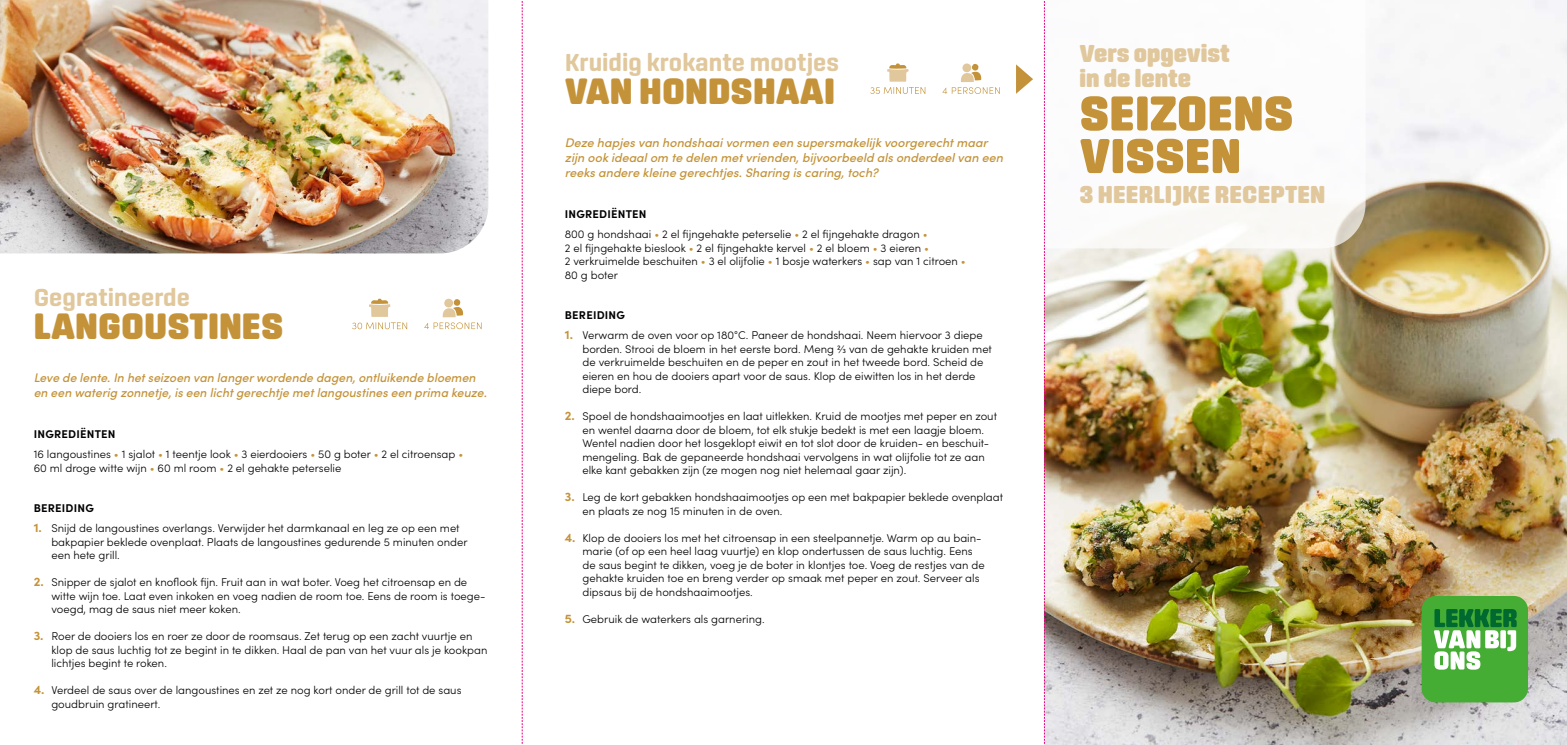
<style>
.page{position:relative;width:1567px;height:745px;background:#fff}
.page>*{position:absolute;margin:0;border:0;box-sizing:border-box;transform-origin:0 0}
.t1{font:900 50px/42.5px "Center";color:#c49339}
.t2{font:900 37.5px "Center";color:#c49339}
.t3{font:900 25px/25px "Center";color:#e1c79c}
.t4{font:700 25px "Center";color:#e1c79c}
.t5{font:italic 500 12.5px/15px "Sofia Pro";color:#c49339}
.t6{font:300 11.25px/13.5px "Sofia Pro";color:#000}
.t7{font:700 11.25px "Sofia Pro";letter-spacing:.02em;color:#000}
.s1{font-weight:700}
.s2{color:#c49339}
.s3{font-weight:700;font-size:12.5px;color:#c49339}
</style>
<div class="page">
<img style="left:1045px;top:0;width:521px;height:744px">
<svg style="left:1045px;top:0;width:320px;height:248px"></svg>
<svg style="left:1016px;top:64px;width:17px;height:30px"></svg>
<div style="left:1421px;top:595px;width:106px;height:107px;background:#45ac34;border-radius:14px"></div>
<svg style="left:1433px;top:609px;width:83px;height:60px"></svg>
<svg style="left:942px;top:63px;width:57px;height:31px"></svg>
<svg style="left:870px;top:63px;width:55px;height:31px"></svg>
<img style="left:0;top:0;width:488px;height:253px">
<svg style="left:424px;top:298px;width:57px;height:31px"></svg>
<svg style="left:352px;top:298px;width:55px;height:31px"></svg>
<svg style="left:522px;top:1px;width:1px;height:743px"></svg>
<svg style="left:1044px;top:1px;width:1px;height:743px"></svg>
<h3 class="t4" style="left:34px;top:283px;width:158px">Gegratineerde</h3>
<h2 class="t2" style="left:34px;top:305px;width:251px">LANGOUSTINES</h2>
<p class="t5" style="left:34px;top:369px;width:454px">Leve de lente. In het seizoen van langer wordende dagen, ontluikende bloemen en een waterig zonnetje, is een licht gerechtje met langoustines een prima keuze.</p>
<p class="t6" style="left:34px;top:423px;width:431px;line-height:20px"><span class="s1">INGREDIËNTEN<br></span>16 langoustines <span class="s2">•</span> 1 sjalot <span class="s2">•</span> 1 teentje look <span class="s2">•</span> 3 eierdooiers <span class="s2">•</span> 50 g boter <span class="s2">•</span> 2 el citroensap <span class="s2">•</span></p>
<p class="t6" style="left:34px;top:460px;width:309px">60 ml droge witte wijn <span class="s2">•</span> 60 ml room <span class="s2">•</span> 2 el gehakte peterselie</p>
<p class="t7" style="left:34px;top:499px;width:62px">BEREIDING</p>
<p class="t6" style="left:51px;top:520px;width:418px;text-indent:-18px"><span class="s3">1.</span> Snijd de langoustines overlangs. Verwijder het darmkanaal en leg ze op een met bakpapier beklede ovenplaat. Plaats de langoustines gedurende 5 minuten onder een hete grill.</p>
<p class="t6" style="left:51px;top:574px;width:435px;text-indent:-18px"><span class="s3">2.</span> Snipper de sjalot en knoflook fijn. Fruit aan in wat boter. Voeg het citroensap en de witte wijn toe. Laat even inkoken en voeg nadien de room toe. Eens de room is toege&shy;voegd, mag de saus niet meer koken.</p>
<p class="t6" style="left:51px;top:628px;width:437px;text-indent:-18px"><span class="s3">3.</span> Roer de dooiers los en roer ze door de roomsaus. Zet terug op een zacht vuurtje en klop de saus luchtig tot ze begint in te dikken. Haal de pan van het vuur als je kookpan lichtjes begint te roken.</p>
<p class="t6" style="left:51px;top:682px;width:411px;text-indent:-18px"><span class="s3">4.</span> Verdeel de saus over de langoustines en zet ze nog kort onder de grill tot de saus goudbruin gratineert.</p>
<h3 class="t4" style="left:564px;top:48px;width:276px">Kruidig krokante mootjes</h3>
<h2 class="t2" style="left:564px;top:70px;width:272px">VAN HONDSHAAI</h2>
<p class="t5" style="left:564px;top:135px;width:439px">Deze hapjes van hondshaai vormen een supersmakelijk voorgerecht maar zijn ook ideaal om te delen met vrienden, bijvoorbeeld als onderdeel van een reeks andere kleine gerechtjes. Sharing is caring, toch?</p>
<p class="t6" style="left:564px;top:203px;width:364px;line-height:20px"><span class="s1">INGREDIËNTEN<br></span>800 g hondshaai <span class="s2">•</span> 2 el fijngehakte peterselie <span class="s2">•</span> 2 el fijngehakte dragon <span class="s2">•</span></p>
<p class="t6" style="left:564px;top:240px;width:402px">2 el fijngehakte bieslook <span class="s2">•</span> 2 el fijngehakte kervel <span class="s2">•</span> 2 el bloem <span class="s2">•</span> 3 eieren <span class="s2">•<br></span>2 verkruimelde beschuiten <span class="s2">•</span> 3 el olijfolie <span class="s2">•</span> 1 bosje waterkers <span class="s2">•</span> sap van 1 citroen <span class="s2">•<br></span>80 g boter</p>
<p class="t7" style="left:565px;top:306px;width:62px">BEREIDING</p>
<p class="t6" style="left:582px;top:327px;width:411px;text-indent:-18px"><span class="s3">1.</span> Verwarm de oven voor op 180°C. Paneer de hondshaai. Neem hiervoor 3 diepe borden. Strooi de bloem in het eerste bord. Meng 2/3 van de gehakte kruiden met de verkruimelde beschuiten en de peper en zout in het tweede bord. Scheid de eieren en hou de dooiers apart voor de saus. Klop de eiwitten los in het derde diepe bord.</p>
<p class="t6" style="left:582px;top:408px;width:416px;text-indent:-18px"><span class="s3">2.</span> Spoel de hondshaaimootjes en laat uitlekken. Kruid de mootjes met peper en zout en wentel daarna door de bloem, tot elk stukje bedekt is met een laagje bloem.<br>Wentel nadien door het losgeklopt eiwit en tot slot door de kruiden- en beschuit&shy;mengeling. Bak de gepaneerde hondshaai vervolgens in wat olijfolie tot ze aan elke kant gebakken zijn (ze mogen nog niet helemaal gaar zijn).</p>
<p class="t6" style="left:582px;top:489px;width:422px;text-indent:-18px"><span class="s3">3.</span> Leg de kort gebakken hondshaaimootjes op een met bakpapier beklede ovenplaat en plaats ze nog 15 minuten in de oven.</p>
<p class="t6" style="left:582px;top:530px;width:404px;text-indent:-18px"><span class="s3">4.</span> Klop de dooiers los met het citroensap in een steelpannetje. Warm op au bain&shy;marie (of op een heel laag vuurtje) en klop ondertussen de saus luchtig. Eens de saus begint te dikken, voeg je de boter in klontjes toe. Voeg de restjes van de gehakte kruiden toe en breng verder op smaak met peper en zout. Serveer als dipsaus bij de hondshaaimootjes.</p>
<p class="t6" style="left:564px;top:611px;width:201px"><span class="s3">5.</span> Gebruik de waterkers als garnering.</p>
<h3 class="t3" style="left:1079px;top:40px;width:152px">Vers opgevist in de lente</h3>
<h1 class="t1" style="left:1079px;top:91px;width:215px">SEIZOENS<br>VISSEN</h1>
<h3 class="t3" style="left:1079px;top:182px;width:247px">3 HEERLIJKE RECEPTEN</h3>
</div>
